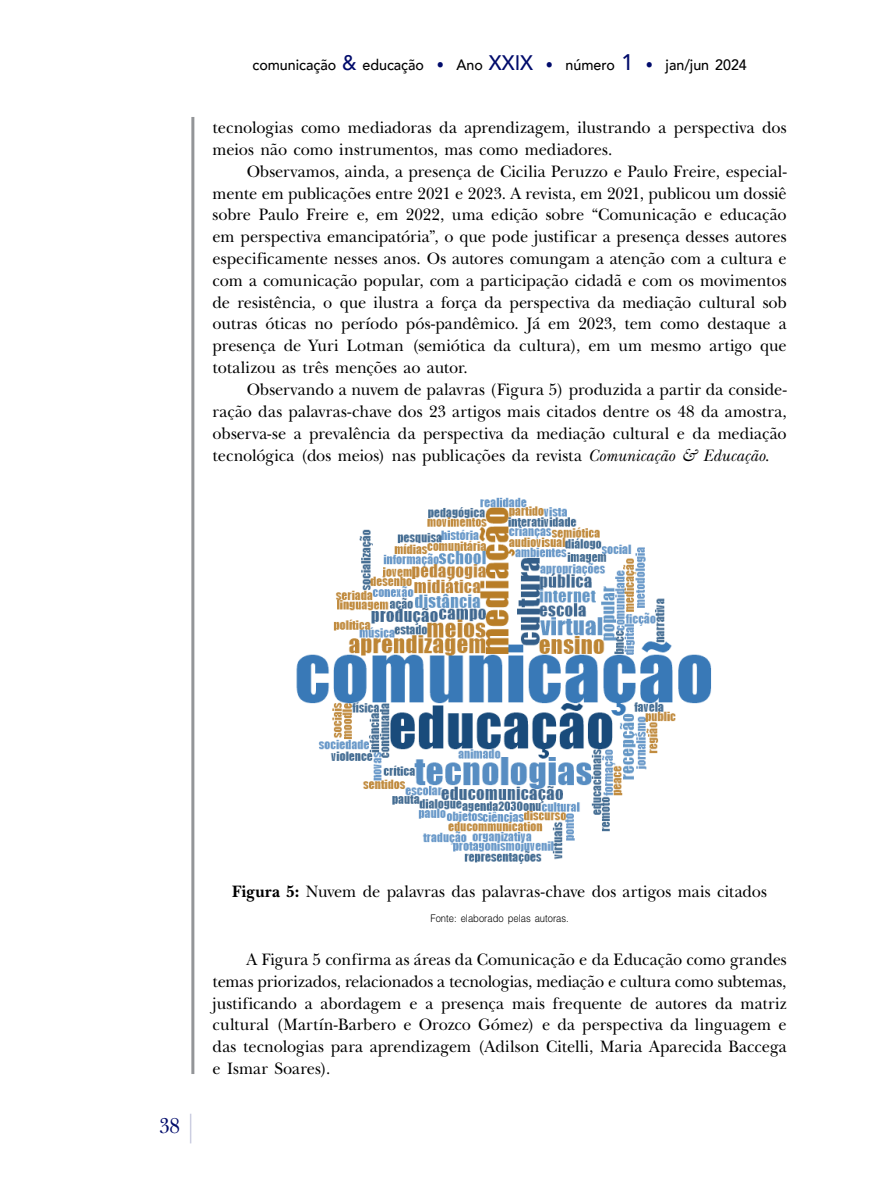
<style>
.page{position:relative;width:893px;height:1191px;background:#fff}
.page>*{position:absolute;margin:0;border:0;box-sizing:border-box;transform-origin:0 0}
.t1{font:22.5px "New Baskerville Std";color:#000b6b;scale:.9 1}
.t2{font:17.25px/21.8px "New Baskerville Std";color:#000;text-align:justify;scale:.95 1}
.t3{font:500 15px "Avenir";color:#000;scale:.95 1}
.t4{font:300 10.5px "Helvetica LT Std";color:#000;scale:.9 1}
.s1{font-size:21px;color:#000b6b}
.s2{color:#000b6b}
.s3{font-size:22.5px;color:#000b6b}
.s4{font-style:italic}
.s5{font-weight:700}
</style>
<div class="page">
<hr style="left:191px;top:117px;width:3px;height:957px;background:#939598">
<hr style="left:190px;top:1113px;width:1px;height:30px;background:#cccee1">
<img style="left:296px;top:497px;width:416px;height:367px">
<p class="t3" style="left:252px;top:52px;width:522px">comunicação <span class="s1">&amp;</span> educação <span class="s2">•</span> Ano <span class="s1">XXIX</span> <span class="s2">•</span> número <span class="s3">1</span> <span class="s2">•</span> jan/jun 2024</p>
<p class="t2" style="left:213px;top:117px;width:606px">tecnologias como mediadoras da aprendizagem, ilustrando a perspectiva dos meios não como instrumentos, mas como mediadores.</p>
<p class="t2" style="left:213px;top:160px;width:606px;text-indent:34px">Observamos, ainda, a presença de Cicilia Peruzzo e Paulo Freire, especial&shy;mente em publicações entre 2021 e 2023. A revista, em 2021, publicou um dossiê sobre Paulo Freire e, em 2022, uma edição sobre “Comunicação e educação em perspectiva emancipatória”, o que pode justificar a presença desses autores especificamente nesses anos. Os autores comungam a atenção com a cultura e com a comunicação popular, com a participação cidadã e com os movimentos de resistência, o que ilustra a força da perspectiva da mediação cultural sob outras óticas no período pós-pandêmico. Já em 2023, tem como destaque a presença de Yuri Lotman (semiótica da cultura), em um mesmo artigo que totalizou as três menções ao autor.</p>
<p class="t2" style="left:213px;top:378px;width:606px;text-indent:34px">Observando a nuvem de palavras (Figura 5) produzida a partir da conside&shy;ração das palavras-chave dos 23 artigos mais citados dentre os 48 da amostra, observa-se a prevalência da perspectiva da mediação cultural e da mediação tecnológica (dos meios) nas publicações da revista <span class="s4">Comunicação &amp; Educação</span>.</p>
<h1 class="t1" style="left:159px;top:1112px;width:25px">38</h1>
<p class="t2" style="left:232px;top:880px;width:564px"><span class="s5">Figura 5:</span> Nuvem de palavras das palavras-chave dos artigos mais citados</p>
<p class="t4" style="left:430px;top:911px;width:155px">Fonte: elaborado pelas autoras.</p>
<p class="t2" style="left:213px;top:948px;width:606px;text-indent:34px">A Figura 5 confirma as áreas da Comunicação e da Educação como grandes temas priorizados, relacionados a tecnologias, mediação e cultura como subtemas, justificando a abordagem e a presença mais frequente de autores da matriz cultural (Martín-Barbero e Orozco Gómez) e da perspectiva da linguagem e das tecnologias para aprendizagem (Adilson Citelli, Maria Aparecida Baccega e Ismar Soares).</p>
</div>
